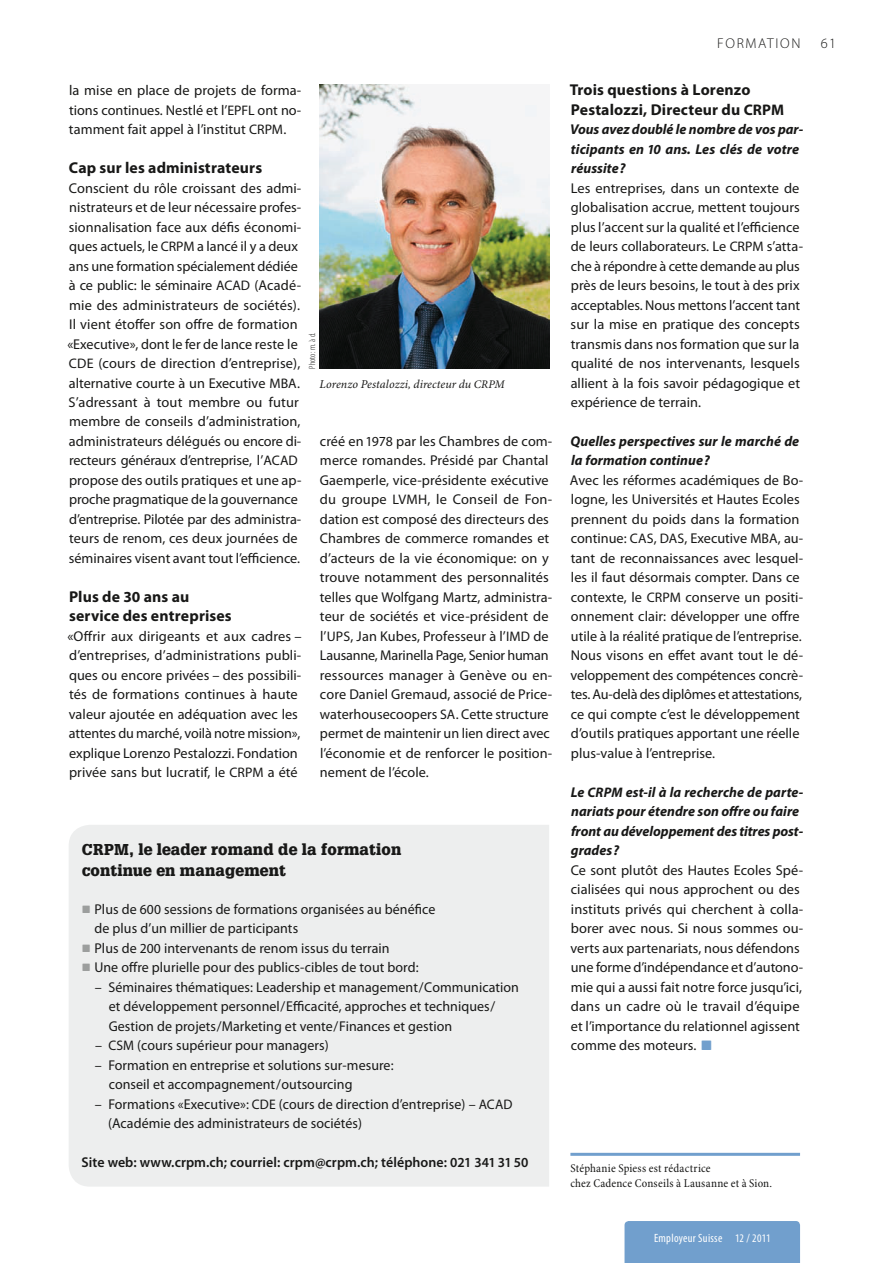
<style>
.page{position:relative;width:893px;height:1263px;background:#fff}
.page>*{position:absolute;margin:0;border:0;box-sizing:border-box;transform-origin:0 0}
.t1{font:700 15.75px/19.5px "Myriad Pro";letter-spacing:.01em;color:#181817}
.t2{font:900 15.75px/21px "Glypha LT Std";letter-spacing:.01em;color:#181817}
.t3{font:14.25px/19.5px "Myriad Pro";letter-spacing:.005em;color:#181817}
.t4{font:italic 700 14.25px/19.5px "Myriad Pro";letter-spacing:.005em;color:#181817}
.t5{font:600 14.25px "Myriad Pro";letter-spacing:.005em;color:#181817}
.t6{font:300 14.25px "Myriad Pro";letter-spacing:.12em;color:#181817}
.t7{font:condensed 12px/14.2px "Minion Pro";letter-spacing:.02em;color:#181817}
.t8{font:italic 12px "Minion Pro";letter-spacing:.005em;color:#181817}
.t9{font:condensed 12px "Myriad Pro";letter-spacing:.025em;color:#fff}
.t10{font:300 condensed 9px "Myriad Pro";letter-spacing:.01em;color:#181817}
.s1{font-size:13.8px}
.s2{font-size:15.3px}
.s3{font-size:11.55px}
.s4{font-family:"Guifxv 2 Transports";font-size:10.5px;color:#9c9e9d}
.s5{font-family:"Guifxv 2 Transports";font-size:13.5px;color:#719fcd}
</style>
<div class="page">
<hr style="left:570px;top:1153px;width:230px;height:3px;background:#719fcd">
<img style="left:319px;top:84px;width:230px;height:284px">
<div style="left:69px;top:825px;width:480px;height:362px;background:#edeeee"></div>
<div style="left:624px;top:1221px;width:176px;height:41px;background:#719fcd"></div>
<p class="t3" style="left:69px;top:82px;width:234px;text-align:justify">la mise en place de projets de forma&shy;tions continues. Nestlé et l’<span class="s1">EPFL</span> ont no&shy;tamment fait appel à l’institut <span class="s1">CRPM</span>.</p>
<p class="t1" style="left:69px;top:159px;width:195px">Cap sur les administrateurs</p>
<p class="t3" style="left:67px;top:179px;width:235px">Conscient du rôle croissant des admi&shy;nistrateurs et de leur nécessaire profes&shy;sionnalisation face aux défis économi&shy;ques actuels, le <span class="s1">CRPM</span> a lancé il y a deux ans une formation spécialement dédiée à ce public: le séminaire <span class="s1">ACAD</span> (Acadé&shy;mie des administrateurs de sociétés).<br>Il vient étoffer son offre de formation «Executive», dont le fer de lance reste le <span class="s1">CDE</span> (cours de direction d’en treprise), alternative courte à un Executive <span class="s1">MBA</span>.<br>S’adressant à tout membre ou futur membre de conseils d’admi ni stration, administrateurs délégués ou encore di&shy;recteurs généraux d’entre pri se, l’<span class="s1">ACAD </span>propose des outils pratiques et une ap&shy;proche pragmatique de la gouvernance d’entreprise. Pilotée par des administra&shy;teurs de renom, ces deux journées de séminaires visent avant tout l’efficience.</p>
<p class="t1" style="left:69px;top:588px;width:164px">Plus de <span class="s2">30</span> ans au service des entreprises</p>
<p class="t3" style="left:67px;top:627px;width:236px">«Offrir aux dirigeants et aux cadres – d’entreprises, d’administrations publi&shy;ques ou encore privées – des possibili&shy;tés de formations continues à haute valeur ajoutée en adéquation avec les attentes du marché, voilà notre mission», explique Lorenzo Pestalozzi. Fondation privée sans but lucratif, le <span class="s1">CRPM</span> a été</p>
<p class="t10" style="left:309px;top:369px;width:37px;rotate:-90deg">Photo: m. à d.</p>
<p class="t8" style="left:319px;top:379px;width:187px">Lorenzo Pestalozzi, directeur du <span class="s3">CRPM</span></p>
<p class="t3" style="left:320px;top:432px;width:234px">créé en <span class="s1">1978</span> par les Chambres de com&shy;merce romandes. Présidé par Chantal Gaemperle, vice-présidente exécutive du groupe <span class="s1">LVMH</span>, le Conseil de Fon&shy;dation est composé des directeurs des Chambres de commerce romandes et d’acteurs de la vie économique: on y trouve notamment des personnalités telles que Wolfgang Martz, administra&shy;teur de sociétés et vice-président de l’<span class="s1">UPS</span>, Jan Kubes, Professeur à l’<span class="s1">IMD</span> de Lausanne, Marinella Page, Senior human ressources manager à Genève ou en&shy;core Daniel Gremaud, associé de Price&shy;waterhousecoopers <span class="s1">SA</span>. Cette structure permet de maintenir un lien direct avec l’écono mie et de renforcer le position&shy;nement de l’école.</p>
<p class="t2" style="left:82px;top:841px;width:321px"><span class="s2">CRPM</span>, le leader romand de la formation continue en management</p>
<p class="t3" style="left:95px;top:900px;width:342px;text-indent:-12px"><span class="s4">-</span> Plus de <span class="s1">600</span> sessions de formations organisées au bénéfice de plus d’un millier de participants</p>
<p class="t3" style="left:82px;top:939px;width:309px"><span class="s4">-</span> Plus de <span class="s1">200</span> intervenants de renom issus du terrain</p>
<p class="t3" style="left:82px;top:959px;width:338px"><span class="s4">-</span> Une offre plurielle pour des publics-cibles de tout bord:</p>
<p class="t3" style="left:109px;top:978px;width:412px;text-indent:-14px">– Séminaires thématiques: Leadership et management / Communication et développement personnel / Efficacité, approches et techniques /<br>Gestion de projets /Marketing et vente / Finances et gestion</p>
<p class="t3" style="left:95px;top:1037px;width:235px">– <span class="s1">CSM</span> (cours supérieur pour managers)</p>
<p class="t3" style="left:109px;top:1056px;width:286px;text-indent:-14px">– Formation en entreprise et solutions sur-mesure: conseil et accompagnement / outsourcing</p>
<p class="t3" style="left:108px;top:1095px;width:405px;text-indent:-13px">– Formations «Executive»: <span class="s1">CDE</span> (cours de direction d’entreprise) – <span class="s1">ACAD </span>(Académie des administrateurs de sociétés)</p>
<p class="t5" style="left:82px;top:1157px;width:448px">Site web: www.crpm.ch; courriel: crpm@crpm.ch; téléphone: <span class="s1">021 341 31 50</span></p>
<p class="t6" style="left:717px;top:38px;width:85px">FORMATION</p>
<p class="t6" style="left:820px;top:38px;width:17px">61</p>
<p class="t1" style="left:569px;top:81px;width:216px">Trois questions à Lorenzo<br>Pestalozzi, Directeur du <span class="s2">CRPM</span></p>
<p class="t4" style="left:570px;top:121px;width:234px">Vous avez doublé le nombre de vos par&shy;ticipants en <span class="s1">10</span> ans. Les clés de votre réussite ?</p>
<p class="t3" style="left:570px;top:179px;width:234px">Les entreprises, dans un contexte de globalisation accrue, mettent toujours plus l’accent sur la qualité et l’efficience de leurs collaborateurs. Le <span class="s1">CRPM</span> s’atta&shy;che à répondre à cette demande au plus près de leurs besoins, le tout à des prix acceptables. Nous mettons l’accent tant sur la mise en pratique des concepts transmis dans nos formation que sur la qualité de nos intervenants, lesquels allient à la fois savoir pédagogique et expérience de terrain.</p>
<p class="t4" style="left:570px;top:432px;width:230px">Quelles perspectives sur le marché de la formation continue ?</p>
<p class="t3" style="left:570px;top:471px;width:235px">Avec les réformes académiques de Bo&shy;logne, les Universités et Hautes Ecoles prennent du poids dans la formation continue: <span class="s1">CAS</span>, <span class="s1">DAS</span>, Executive <span class="s1">MBA</span>, au&shy;tant de reconnaissances avec lesquel&shy;les il faut désormais compter. Dans ce contexte, le <span class="s1">CRPM</span> conserve un positi&shy;onnement clair: développer une offre utile à la réalité pratique de l’entreprise.<br>Nous visons en effet avant tout le dé&shy;veloppement des compétences concrè&shy;tes. Au-delà des diplômes et attestations, ce qui compte c’est le développement d’outils pratiques apportant une réelle plus-value à l’entreprise.</p>
<p class="t4" style="left:570px;top:783px;width:234px">Le <span class="s1">CRPM</span> est-il à la recherche de parte&shy;nariats pour étendre son offre ou faire front au développement des titres post&shy;grades ?</p>
<p class="t3" style="left:570px;top:861px;width:234px">Ce sont plutôt des Hautes Ecoles Spé&shy;cialisées qui nous approchent ou des instituts privés qui cherchent à colla&shy;borer avec nous. Si nous sommes ou&shy;verts aux partenariats, nous défendons une forme d’indépendance et d’autono&shy;mie qui a aussi fait notre force jusqu’ici, dans un cadre où le travail d’équipe et l’importance du relationnel agissent comme des moteurs. <span class="s5">-</span></p>
<p class="t7" style="left:570px;top:1162px;width:203px">Stéphanie Spiess est rédactrice<br>chez Cadence Conseils à Lausanne et à Sion.</p>
<p class="t9" style="left:654px;top:1231px;width:118px">Employeur Suisse <span class="s3">12</span> / <span class="s3">2011</span></p>
</div>
